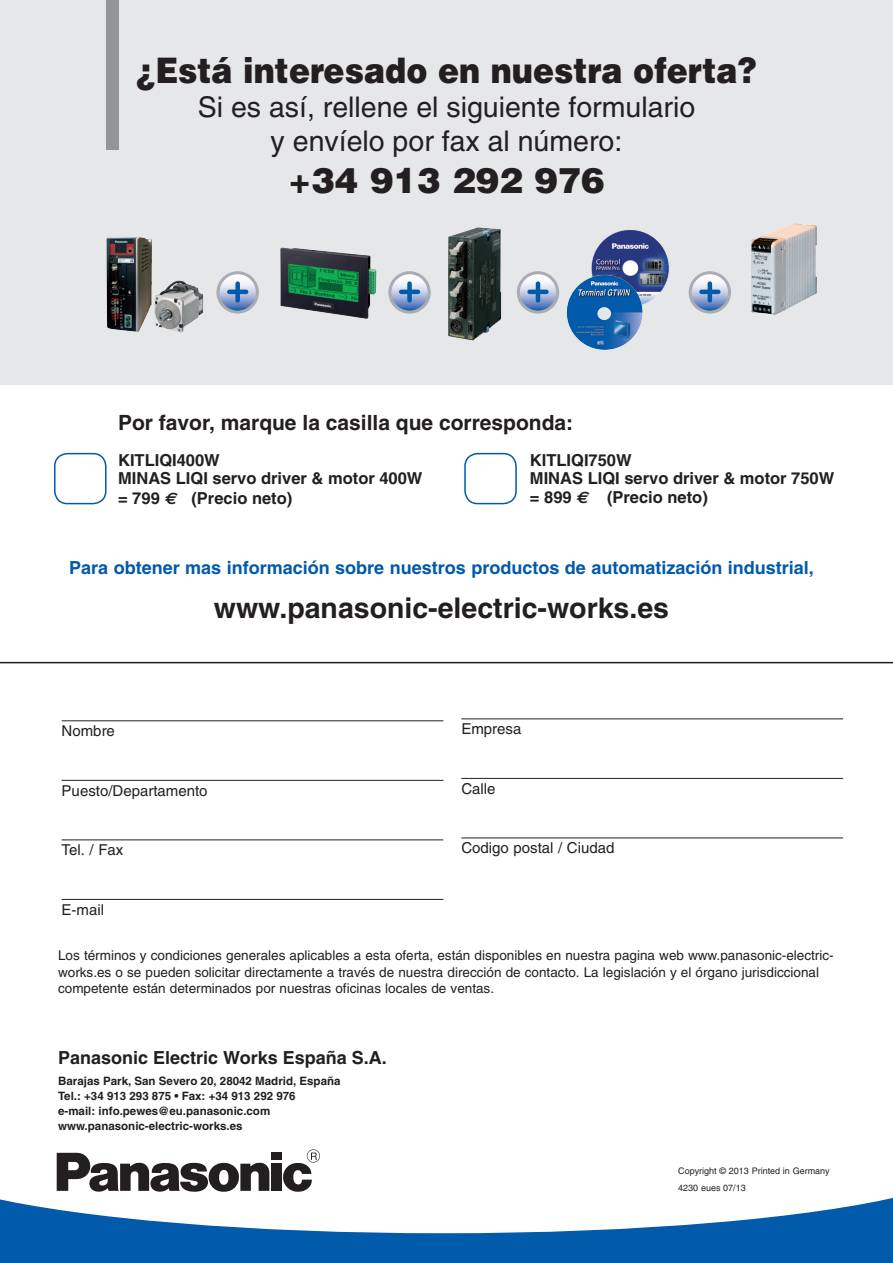
<style>
.page{position:relative;width:893px;height:1263px;background:#fff}
.page>*{position:absolute;margin:0;border:0;box-sizing:border-box;transform-origin:0 0}
.t1{font:900 35.25px "Helvetica";color:#231f20;scale:.9 1}
.t2{font:900 35.25px "Helvetica";color:#231f20}
.t3{font:28.5px/34.2px "Helvetica";color:#231f20;text-align:center}
.t4{font:700 28.5px "Helvetica";color:#231f20}
.t5{font:700 21px "Helvetica";color:#231f20}
.t6{font:700 18px "Helvetica";color:#015aaa}
.t7{font:700 18px "Helvetica";color:#231f20}
.t8{font:700 16.5px/18px "Helvetica";color:#231f20}
.t9{font:15px "Helvetica";color:#231f20}
.t10{font:13.5px/16.5px "Helvetica";color:#231f20}
.t11{font:700 11.55px/15px "Helvetica";color:#231f20}
.t12{font:9px/16.5px "Helvetica";color:#231f20}
.s1{font-family:"Euro Sans";font-style:italic}
</style>
<div class="page">
<svg style="left:0;top:1198px;width:893px;height:65px;fill:#015aaa"></svg>
<div style="left:0;top:0;width:893px;height:384px;background:#e6e7e9"></div>
<svg style="left:218px;top:273px;width:39px;height:39px"></svg>
<div style="left:216px;top:271px;width:43px;height:43px;border:3px solid #a9acb0;border-radius:50%"></div>
<div style="left:235px;top:284px;width:5px;height:16px;background:#015aaa"></div>
<hr style="left:229px;top:290px;width:17px;height:4px;background:#015aaa">
<svg style="left:390px;top:273px;width:39px;height:39px"></svg>
<div style="left:388px;top:271px;width:43px;height:43px;border:3px solid #a9acb0;border-radius:50%"></div>
<div style="left:407px;top:284px;width:5px;height:16px;background:#015aaa"></div>
<hr style="left:401px;top:290px;width:17px;height:4px;background:#015aaa">
<div style="left:271px;top:1153px;width:11px;height:7px;background:#231f20"></div>
<div style="left:271px;top:1164px;width:11px;height:27px;background:#231f20"></div>
<svg style="left:57px;top:1153px;width:212px;height:39px"></svg>
<svg style="left:283px;top:1149px;width:37px;height:43px"></svg>
<hr style="left:62px;top:720px;width:381px;height:1px;background:#231f20">
<hr style="left:62px;top:780px;width:381px;height:1px;background:#231f20">
<hr style="left:62px;top:840px;width:381px;height:1px;background:#231f20">
<hr style="left:62px;top:899px;width:381px;height:1px;background:#231f20">
<hr style="left:461px;top:719px;width:382px;height:1px;background:#231f20">
<hr style="left:461px;top:778px;width:382px;height:1px;background:#231f20">
<hr style="left:461px;top:838px;width:382px;height:1px;background:#231f20">
<hr style="left:0;top:662px;width:893px;height:1px;background:#231f20">
<div style="left:106px;top:0;width:13px;height:150px;background:#939598"></div>
<div style="left:54px;top:453px;width:53px;height:51px;border:2px solid #015aaa;border-radius:13px"></div>
<img style="left:591px;top:229px;width:79px;height:75px">
<img style="left:752px;top:224px;width:64px;height:90px">
<img style="left:566px;top:272px;width:78px;height:78px">
<img style="left:280px;top:247px;width:97px;height:72px">
<img style="left:106px;top:237px;width:46px;height:95px">
<img style="left:134px;top:269px;width:69px;height:64px">
<svg style="left:518px;top:273px;width:40px;height:39px"></svg>
<div style="left:517px;top:271px;width:42px;height:43px;border:3px solid #a9acb0;border-radius:50%"></div>
<hr style="left:536px;top:284px;width:4px;height:16px;background:#015aaa">
<hr style="left:530px;top:290px;width:16px;height:4px;background:#015aaa">
<svg style="left:690px;top:273px;width:39px;height:39px"></svg>
<div style="left:689px;top:271px;width:42px;height:43px;border:3px solid #a9acb0;border-radius:50%"></div>
<hr style="left:708px;top:284px;width:4px;height:16px;background:#015aaa">
<hr style="left:701px;top:290px;width:17px;height:4px;background:#015aaa">
<img style="left:448px;top:227px;width:53px;height:113px">
<div style="left:464px;top:453px;width:53px;height:51px;border:2px solid #015aaa;border-radius:13px"></div>
<h1 class="t1" style="left:136px;top:47px;width:691px">¿Está interesado en nuestra oferta?</h1>
<h2 class="t3" style="left:198px;top:90px;width:499px">Si es así, rellene el siguiente formulario y envíelo por fax al número:</h2>
<h1 class="t2" style="left:288px;top:158px;width:318px">+34 913 292 976</h1>
<h3 class="t5" style="left:118px;top:410px;width:457px">Por favor, marque la casilla que corresponda:</h3>
<p class="t8" style="left:118px;top:451px;width:306px">KITLIQI400W<br>MINAS LIQI servo driver &amp; motor 400W</p>
<p class="t8" style="left:118px;top:489px;width:176px">= 799 <span class="s1">€</span> (Precio neto)</p>
<p class="t8" style="left:530px;top:451px;width:306px">KITLIQI750W<br>MINAS LIQI servo driver &amp; motor 750W</p>
<p class="t8" style="left:530px;top:488px;width:179px">= 899 <span class="s1">€</span> (Precio neto)</p>
<h3 class="t6" style="left:69px;top:557px;width:746px">Para obtener mas información sobre nuestros productos de automatización industrial,</h3>
<h2 class="t4" style="left:214px;top:591px;width:457px">www.panasonic-electric-works.es</h2>
<p class="t9" style="left:62px;top:722px;width:55px">Nombre</p>
<p class="t9" style="left:461px;top:720px;width:62px">Empresa</p>
<p class="t9" style="left:62px;top:781px;width:147px">Puesto/Departamento</p>
<p class="t9" style="left:461px;top:779px;width:36px">Calle</p>
<p class="t9" style="left:62px;top:841px;width:63px">Tel. / Fax</p>
<p class="t9" style="left:461px;top:839px;width:154px">Codigo postal / Ciudad</p>
<p class="t9" style="left:62px;top:901px;width:44px">E-mail</p>
<p class="t10" style="left:58px;top:947px;width:777px">Los términos y condiciones generales aplicables a esta oferta, están disponibles en nuestra pagina web www.panasonic-electric&shy;works.es o se pueden solicitar directamente a través de nuestra dirección de contacto. La legislación y el órgano jurisdiccional competente están determinados por nuestras oficinas locales de ventas.</p>
<h3 class="t7" style="left:58px;top:1047px;width:330px">Panasonic Electric Works España S.A.</h3>
<p class="t11" style="left:58px;top:1073px;width:284px">Barajas Park, San Severo 20, 28042 Madrid, España Tel.: +34 913 293 875 • Fax: +34 913 292 976<br>e-mail: info.pewes@eu.panasonic.com www.panasonic-electric-works.es</p>
<p class="t12" style="left:678px;top:1163px;width:153px">Copyright © 2013 Printed in Germany<br>4230 eues 07/13</p>
</div>
